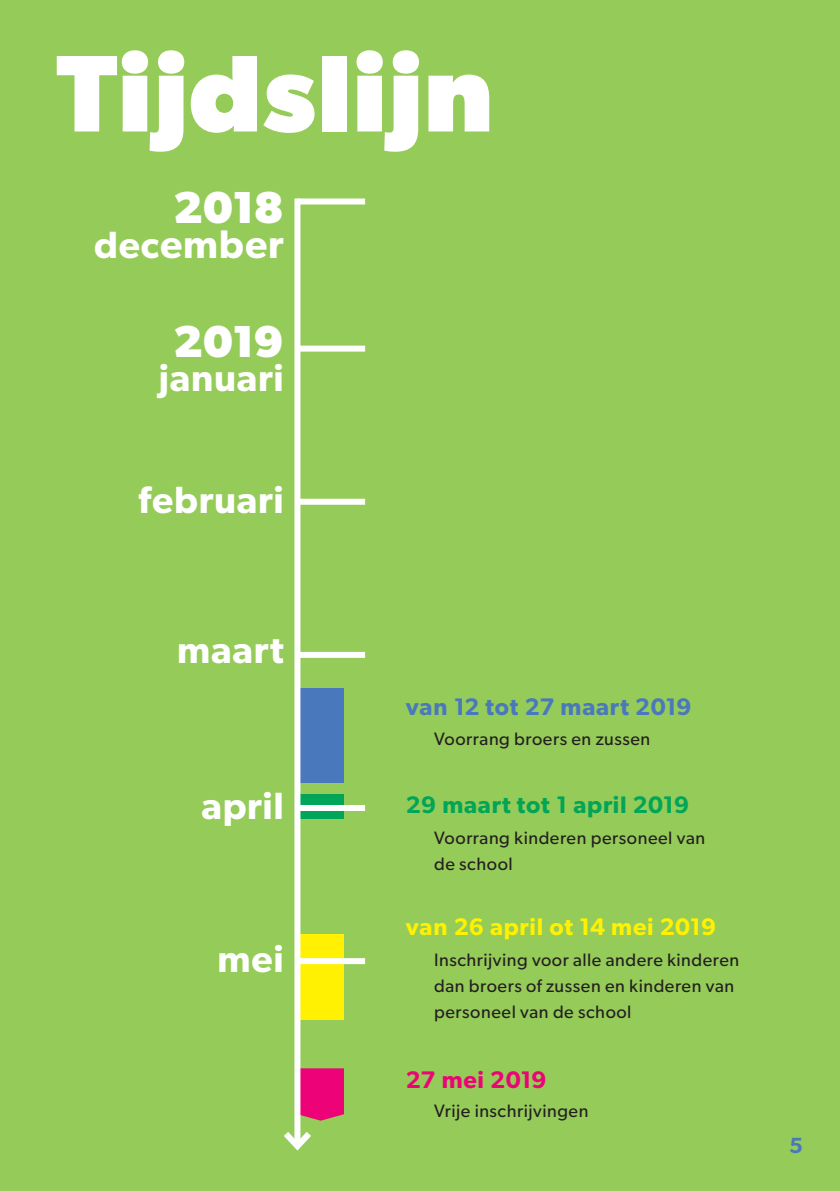
<style>
.page{position:relative;width:840px;height:1191px;background:#fff}
.page>*{position:absolute;margin:0;border:0;box-sizing:border-box;transform-origin:0 0}
.t1{font:700 109.4px "Gibson";letter-spacing:.015em;color:#fff}
.t2{font:700 45px "Gibson";letter-spacing:-.01em;color:#fff}
.t3{font:600 40px "Gibson";letter-spacing:.02em;color:#fff}
.t4{font:600 38px "Gibson";letter-spacing:.02em;color:#fff}
.t5{font:600 24px "Gibson";letter-spacing:.025em;color:#fff101}
.t6{font:600 24px "Gibson";letter-spacing:.03em;color:#00a557}
.t7{font:600 24px "Gibson";letter-spacing:.03em;color:#4a78bd}
.t8{font:600 24px "Gibson";letter-spacing:.01em;color:#ed0277}
.t9{font:600 22px "Gibson";color:#4a78bd}
.t10{font:18px/26px "Gibson";letter-spacing:.03em;color:#231f20}
.s1{font-size:38px}
</style>
<div class="page">
<div style="left:0;top:0;width:839px;height:1191px;background:#95cb58"></div>
<div style="left:297px;top:933px;width:47px;height:86px;background:#fff101"></div>
<div style="left:297px;top:794px;width:47px;height:25px;background:#00a557"></div>
<div style="left:297px;top:688px;width:47px;height:94px;background:#4a78bd"></div>
<div style="left:294px;top:198px;width:6px;height:948px;background:#fff"></div>
<svg style="left:284px;top:1068px;width:60px;height:83px"></svg>
<div style="left:297px;top:198px;width:68px;height:6px;background:#fff"></div>
<div style="left:297px;top:345px;width:68px;height:6px;background:#fff"></div>
<div style="left:297px;top:499px;width:68px;height:6px;background:#fff"></div>
<div style="left:297px;top:652px;width:68px;height:6px;background:#fff"></div>
<div style="left:297px;top:805px;width:68px;height:6px;background:#fff"></div>
<div style="left:297px;top:958px;width:68px;height:6px;background:#fff"></div>
<h1 class="t1" style="left:57px;top:29px;width:438px">Tijdslijn</h1>
<h2 class="t2" style="left:173px;top:181px;width:112px">2018</h2>
<h3 class="t3" style="left:94px;top:220px;width:191px"><span class="s1">dec</span>ember</h3>
<h2 class="t2" style="left:173px;top:315px;width:112px">2019</h2>
<h3 class="t4" style="left:159px;top:355px;width:126px">januari</h3>
<h3 class="t4" style="left:138px;top:477px;width:146px">februari</h3>
<h3 class="t4" style="left:177px;top:627px;width:108px">maart</h3>
<h3 class="t4" style="left:201px;top:783px;width:84px">april</h3>
<h3 class="t4" style="left:217px;top:936px;width:68px">mei</h3>
<h3 class="t7" style="left:405px;top:693px;width:287px">van 12 tot 27 maart 2019</h3>
<p class="t10" style="left:434px;top:725px;width:217px">Voorrang broers en zussen</p>
<h3 class="t6" style="left:405px;top:791px;width:285px">29 maart tot 1 april 2019</h3>
<p class="t10" style="left:434px;top:824px;width:272px">Voorrang kinderen personeel van de school</p>
<h3 class="t5" style="left:405px;top:912px;width:312px">van 26 april ot 14 mei 2019</h3>
<p class="t10" style="left:434px;top:946px;width:306px">Inschrijving voor alle andere kinderen dan broers of zussen en kinderen van personeel van de school</p>
<h3 class="t8" style="left:405px;top:1065px;width:142px">27 mei 2019</h3>
<p class="t10" style="left:434px;top:1097px;width:156px">Vrije inschrijvingen</p>
<p class="t9" style="left:788px;top:1132px;width:15px">5</p>
</div>
